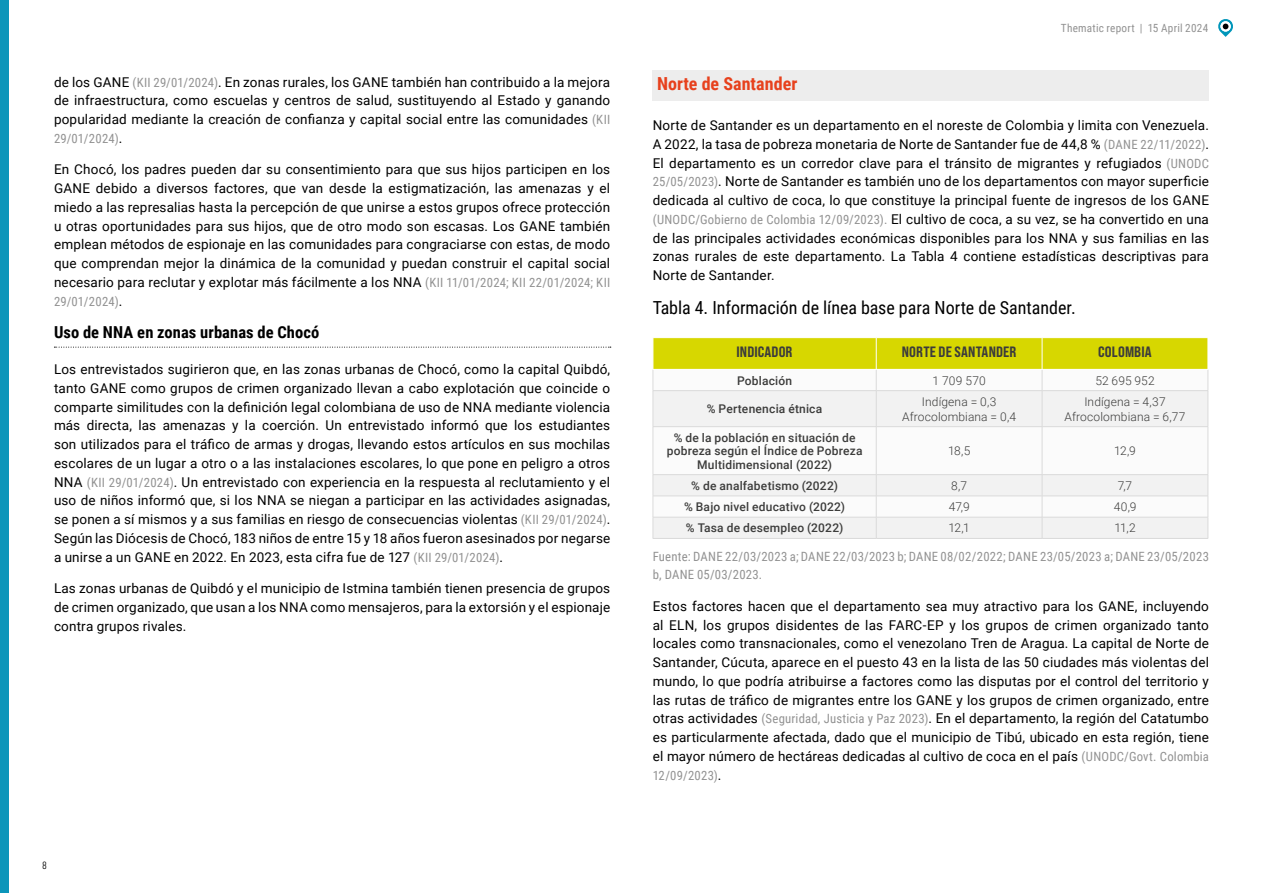
<style>
.page{position:relative;width:1263px;height:893px;background:#fff}
.page>*{position:absolute;margin:0;border:0;box-sizing:border-box;transform-origin:0 0}
.t1{font:18px "Roboto Condensed";color:#000}
.t2{font:700 18px "Roboto Condensed";letter-spacing:.005em;color:#e7411d}
.t3{font:700 16.5px "Roboto Condensed";letter-spacing:.005em;color:#000}
.t4{font:15px "Bebas Neue Pro Semi Exp X Bold";letter-spacing:.01em;color:#3c3c3b}
.t5{font:13.5px/18.8px "Roboto";letter-spacing:.01em;color:#000;text-align:justify}
.t6{font:12.75px/18.8px "Roboto Condensed";letter-spacing:.02em;color:#929292}
.t7{font:500 12px/13.5px "Roboto";letter-spacing:.015em;color:#3c3c3b;text-align:center}
.t8{font:300 12px/15px "Roboto";letter-spacing:.01em;color:#3c3c3b;text-align:center}
.t9{font:11.25px "Roboto Condensed";letter-spacing:.02em;color:#929292}
.t10{font:10.5px "Bebas Neue Pro Middle";color:#000}
.s1{font-family:"Roboto Condensed";font-size:12.75px;color:#929292}
.s2{font-family:"Roboto";font-size:13.5px;color:#000}
</style>
<div class="page">
<svg style="left:1218px;top:19px;width:15px;height:18px"></svg>
<div style="left:0;top:0;width:9px;height:893px;background:#0c96ba"></div>
<svg style="left:54px;top:347px;width:557px;height:1px"></svg>
<div style="left:653px;top:70px;width:556px;height:31px;background:#ededed"></div>
<svg style="left:654px;top:391px;width:554px;height:147px;fill:#f2f2f2"></svg>
<hr style="left:653px;top:390px;width:223px;height:1px;background:#dadada">
<hr style="left:876px;top:390px;width:166px;height:1px;background:#dadada">
<hr style="left:876px;top:391px;width:1px;height:35px;background:#dadada">
<hr style="left:1042px;top:390px;width:166px;height:1px;background:#dadada">
<hr style="left:1042px;top:391px;width:1px;height:35px;background:#dadada">
<hr style="left:653px;top:426px;width:223px;height:1px;background:#dadada">
<hr style="left:876px;top:426px;width:166px;height:1px;background:#dadada">
<hr style="left:876px;top:427px;width:1px;height:47px;background:#dadada">
<hr style="left:1042px;top:426px;width:166px;height:1px;background:#dadada">
<hr style="left:1042px;top:427px;width:1px;height:47px;background:#dadada">
<hr style="left:653px;top:474px;width:223px;height:1px;background:#dadada">
<hr style="left:876px;top:474px;width:166px;height:1px;background:#dadada">
<hr style="left:1042px;top:474px;width:166px;height:1px;background:#dadada">
<hr style="left:653px;top:496px;width:223px;height:1px;background:#dadada">
<hr style="left:876px;top:496px;width:166px;height:1px;background:#dadada">
<hr style="left:1042px;top:496px;width:166px;height:1px;background:#dadada">
<hr style="left:653px;top:517px;width:223px;height:1px;background:#dadada">
<hr style="left:876px;top:517px;width:166px;height:1px;background:#dadada">
<svg style="left:876px;top:475px;width:1px;height:63px"></svg>
<hr style="left:1042px;top:517px;width:166px;height:1px;background:#dadada">
<svg style="left:1042px;top:475px;width:1px;height:63px"></svg>
<svg style="left:653px;top:338px;width:556px;height:52px"></svg>
<hr style="left:653px;top:391px;width:1px;height:35px;background:#dadada">
<hr style="left:1208px;top:391px;width:1px;height:35px;background:#dadada">
<hr style="left:653px;top:427px;width:1px;height:47px;background:#dadada">
<hr style="left:1208px;top:427px;width:1px;height:47px;background:#dadada">
<svg style="left:653px;top:475px;width:1px;height:63px"></svg>
<svg style="left:1208px;top:475px;width:1px;height:63px"></svg>
<hr style="left:653px;top:538px;width:223px;height:1px;background:#dadada">
<hr style="left:876px;top:538px;width:166px;height:1px;background:#dadada">
<hr style="left:1042px;top:538px;width:166px;height:1px;background:#dadada">
<hr style="left:653px;top:338px;width:1px;height:31px;background:#fff">
<hr style="left:1208px;top:338px;width:1px;height:31px;background:#fff">
<hr style="left:653px;top:369px;width:223px;height:1px;background:#fff">
<hr style="left:876px;top:369px;width:166px;height:1px;background:#fff">
<hr style="left:1042px;top:369px;width:166px;height:1px;background:#fff">
<p class="t5" style="left:54px;top:72px;width:558px">de los GANE <span class="s1">(KII 29/01/2024)</span>. En zonas rurales, los GANE también han contribuido a la mejora de infraestructura, como escuelas y centros de salud, sustituyendo al Estado y ganando popularidad mediante la creación de confianza y capital social entre las comunidades <span class="s1">(KII</span></p>
<p class="t6" style="left:54px;top:129px;width:70px">29/01/2024)<span class="s2">.</span></p>
<p class="t5" style="left:54px;top:160px;width:558px">En Chocó, los padres pueden dar su consentimiento para que sus hijos participen en los GANE debido a diversos factores, que van desde la estigmatización, las amenazas y el miedo a las represalias hasta la percepción de que unirse a estos grupos ofrece protección u otras oportunidades para sus hijos, que de otro modo son escasas. Los GANE también emplean métodos de espionaje en las comunidades para congraciarse con estas, de modo que comprendan mejor la dinámica de la comunidad y puedan construir el capital social necesario para reclutar y explotar más fácilmente a los NNA <span class="s1">(KII 11/01/2024; KII 22/01/2024; KII</span></p>
<p class="t6" style="left:54px;top:291px;width:70px">29/01/2024)<span class="s2">.</span></p>
<p class="t3" style="left:54px;top:321px;width:267px">Uso de NNA en zonas urbanas de Chocó</p>
<p class="t5" style="left:54px;top:359px;width:558px">Los entrevistados sugirieron que, en las zonas urbanas de Chocó, como la capital Quibdó, tanto GANE como grupos de crimen organizado llevan a cabo explotación que coincide o comparte similitudes con la definición legal colombiana de uso de NNA mediante violencia más directa, las amenazas y la coerción. Un entrevistado informó que los estudiantes son utilizados para el tráfico de armas y drogas, llevando estos artículos en sus mochilas escolares de un lugar a otro o a las instalaciones escolares, lo que pone en peligro a otros NNA <span class="s1">(KII 29/01/2024)</span>. Un entrevistado con experiencia en la respuesta al reclutamiento y el uso de niños informó que, si los NNA se niegan a participar en las actividades asignadas, se ponen a sí mismos y a sus familias en riesgo de consecuencias violentas <span class="s1">(KII 29/01/2024)</span>.<br>Según las Diócesis de Chocó, 183 niños de entre 15 y 18 años fueron asesinados por negarse a unirse a un GANE en 2022. En 2023, esta cifra fue de 127 <span class="s1">(KII 29/01/2024)</span>.</p>
<p class="t5" style="left:54px;top:578px;width:558px">Las zonas urbanas de Quibdó y el municipio de Istmina también tienen presencia de grupos de crimen organizado, que usan a los NNA como mensajeros, para la extorsión y el espionaje contra grupos rivales.</p>
<p class="t10" style="left:43px;top:859px;width:6px">8</p>
<p class="t9" style="left:1061px;top:20px;width:149px">Thematic report | 15 April 2024</p>
<h1 class="t2" style="left:657px;top:71px;width:142px">Norte de Santander</h1>
<p class="t5" style="left:653px;top:115px;width:558px">Norte de Santander es un departamento en el noreste de Colombia y limita con Venezuela.<br>A 2022, la tasa de pobreza monetaria de Norte de Santander fue de 44,8 % <span class="s1">(DANE 22/11/2022)</span>.<br>El departamento es un corredor clave para el tránsito de migrantes y refugiados <span class="s1">(UNODC 25/05/2023)</span>. Norte de Santander es también uno de los departamentos con mayor superficie dedicada al cultivo de coca, lo que constituye la principal fuente de ingresos de los GANE <span class="s1">(UNODC/Gobierno de Colombia 12/09/2023).</span> El cultivo de coca, a su vez, se ha convertido en una de las principales actividades económicas disponibles para los NNA y sus familias en las zonas rurales de este departamento. La Tabla 4 contiene estadísticas descriptivas para Norte de Santander.</p>
<h1 class="t1" style="left:653px;top:295px;width:425px">Tabla 4. Información de línea base para Norte de Santander.</h1>
<p class="t4" style="left:737px;top:342px;width:57px">INDICADOR</p>
<p class="t4" style="left:902px;top:342px;width:116px">NORTE DE SANTANDER</p>
<p class="t4" style="left:1098px;top:342px;width:55px">COLOMBIA</p>
<p class="t7" style="left:737px;top:373px;width:57px">Población</p>
<p class="t8" style="left:932px;top:372px;width:55px">1 709 570</p>
<p class="t8" style="left:1095px;top:372px;width:61px">52 695 952</p>
<p class="t7" style="left:707px;top:402px;width:117px">% Pertenencia étnica</p>
<p class="t8" style="left:902px;top:393px;width:116px">Indígena = 0,3<br>Afrocolombiana = 0,4</p>
<p class="t8" style="left:1064px;top:393px;width:122px">Indígena = 4,37<br>Afrocolombiana = 6,77</p>
<p class="t7" style="left:667px;top:430px;width:197px">% de la población en situación de pobreza según el Índice de Pobreza<br>Multidimensional (2022)</p>
<p class="t8" style="left:948px;top:443px;width:24px">18,5</p>
<p class="t8" style="left:1114px;top:443px;width:23px">12,9</p>
<p class="t7" style="left:691px;top:478px;width:148px">% de analfabetismo (2022)</p>
<p class="t8" style="left:951px;top:478px;width:17px">8,7</p>
<p class="t8" style="left:1118px;top:478px;width:16px">7,7</p>
<p class="t7" style="left:684px;top:500px;width:163px">% Bajo nivel educativo (2022)</p>
<p class="t8" style="left:949px;top:499px;width:23px">47,9</p>
<p class="t8" style="left:1114px;top:499px;width:24px">40,9</p>
<p class="t7" style="left:686px;top:521px;width:159px">% Tasa de desempleo (2022)</p>
<p class="t8" style="left:948px;top:520px;width:23px">12,1</p>
<p class="t8" style="left:1114px;top:520px;width:23px">11,2</p>
<p class="t6" style="left:653px;top:546px;width:558px">Fuente: DANE 22/03/2023 a; DANE 22/03/2023 b; DANE 08/02/2022; DANE 23/05/2023 a; DANE 23/05/2023 b, DANE 05/03/2023.</p>
<p class="t5" style="left:653px;top:596px;width:558px">Estos factores hacen que el departamento sea muy atractivo para los GANE, incluyendo al ELN, los grupos disidentes de las FARC-EP y los grupos de crimen organizado tanto locales como transnacionales, como el venezolano Tren de Aragua. La capital de Norte de Santander, Cúcuta, aparece en el puesto 43 en la lista de las 50 ciudades más violentas del mundo, lo que podría atribuirse a factores como las disputas por el control del territorio y las rutas de tráfico de migrantes entre los GANE y los grupos de crimen organizado, entre otras actividades <span class="s1">(Seguridad, Justicia y Paz 2023)</span>. En el departamento, la región del Catatumbo es particularmente afectada, dado que el municipio de Tibú, ubicado en esta región, tiene el mayor número de hectáreas dedicadas al cultivo de coca en el país <span class="s1">(UNODC/Govt. Colombia</span></p>
<p class="t6" style="left:653px;top:765px;width:70px">12/09/2023)<span class="s2">.</span></p>
</div>
